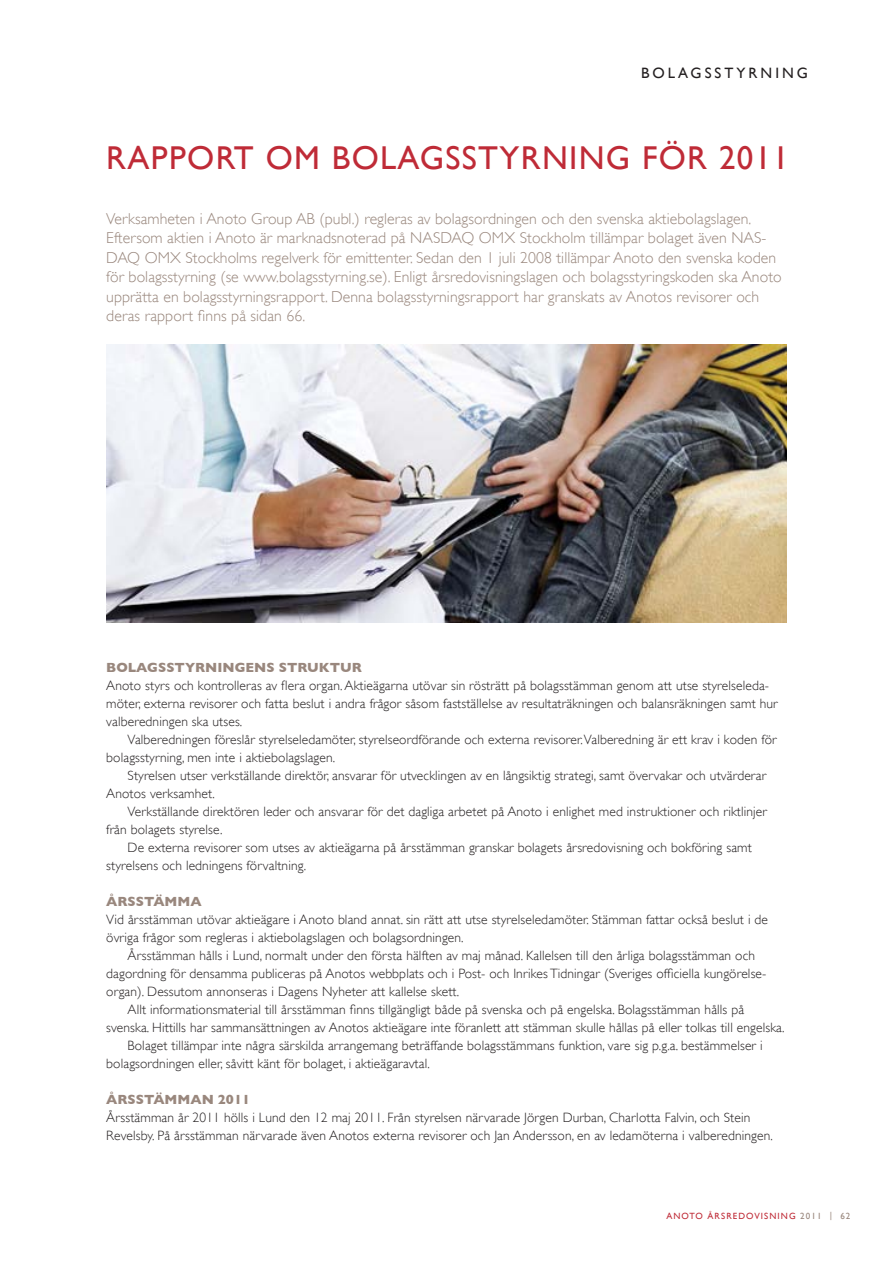
<style>
.page{position:relative;width:893px;height:1263px;background:#fff}
.page>*{position:absolute;margin:0;border:0;box-sizing:border-box;transform-origin:0 0}
._5_Rubrik{font:33px "Gill Sans";letter-spacing:.04em;color:#bf2b37}
._6_Ingress{font:300 15.75px/19.5px "Gill Sans";letter-spacing:.005em;color:#99877d}
.Sidrubrik{font:15px "Gill Sans";letter-spacing:.2em;color:#231f20}
._2_Brödtext{font:300 13.5px/18px "Gill Sans";letter-spacing:.01em;color:#231f20}
._3_Mellanrubrik{font:700 13.5px "Gill Sans";color:#99877d}
.Paginering{font:9px "Gill Sans";letter-spacing:.12em;color:#bf2b37}
.s1{color:#99877d}
</style>
<div class="page">
<img style="left:106px;top:344px;width:681px;height:279px">
<p class="Sidrubrik" style="left:641px;top:65px;width:168px">BOLAGSSTYRNING</p>
<p class="_5_Rubrik" style="left:106px;top:138px;width:684px">RAPPORT OM BOLAGSSTYRNING FÖR 2011</p>
<p class="_6_Ingress" style="left:106px;top:208px;width:677px">Verksamheten i Anoto Group AB (publ.) regleras av bolagsordningen och den svenska aktiebolagslagen.<br>Eftersom aktien i Anoto är marknadsnoterad på NASDAQ OMX Stockholm tillämpar bolaget även NAS-DAQ OMX Stockholms regelverk för emittenter. Sedan den 1 juli 2008 tillämpar Anoto den svenska koden för bolagsstyrning (se www.bolagsstyrning.se). Enligt årsredovisningslagen och bolagsstyringskoden ska Anoto upprätta en bolagsstyrningsrapport. Denna bolagsstyrningsrapport har granskats av Anotos revisorer och deras rapport finns på sidan 66.</p>
<p class="_3_Mellanrubrik" style="left:106px;top:659px;width:257px">BOLAGSSTYRNINGENS STRUKTUR</p>
<p class="_2_Brödtext" style="left:106px;top:676px;width:673px">Anoto styrs och kontrolleras av flera organ. Aktieägarna utövar sin rösträtt på bolagsstämman genom att utse styrelseleda&shy;möter, externa revisorer och fatta beslut i andra frågor såsom fastställelse av resultaträkningen och balansräkningen samt hur valberedningen ska utses.</p>
<p class="_2_Brödtext" style="left:106px;top:730px;width:672px;text-indent:21px">Valberedningen föreslår styrelseledamöter, styrelseordförande och externa revisorer. Valberedning är ett krav i koden för bolagsstyrning, men inte i aktiebolagslagen.</p>
<p class="_2_Brödtext" style="left:106px;top:766px;width:661px;text-indent:21px">Styrelsen utser verkställande direktör, ansvarar för utvecklingen av en långsiktig strategi, samt övervakar och utvärderar<br>Anotos verksamhet.</p>
<p class="_2_Brödtext" style="left:106px;top:802px;width:662px;text-indent:21px">Verkställande direktören leder och ansvarar för det dagliga arbetet på Anoto i enlighet med instruktioner och riktlinjer från bolagets styrelse.</p>
<p class="_2_Brödtext" style="left:106px;top:838px;width:647px;text-indent:21px">De externa revisorer som utses av aktieägarna på årsstämman granskar bolagets årsredovisning och bokföring samt styrelsens och ledningens förvaltning.</p>
<p class="_3_Mellanrubrik" style="left:106px;top:893px;width:97px">ÅRSSTÄMMA</p>
<p class="_2_Brödtext" style="left:106px;top:910px;width:663px">Vid årsstämman utövar aktieägare i Anoto bland annat. sin rätt att utse styrelseledamöter. Stämman fattar också beslut i de övriga frågor som regleras i aktiebolagslagen och bolagsordningen.</p>
<p class="_2_Brödtext" style="left:106px;top:946px;width:661px;text-indent:21px">Årsstämman hålls i Lund, normalt under den första hälften av maj månad. Kallelsen till den årliga bolagsstämman och dagordning för densamma publiceras på Anotos webbplats och i Post- och Inrikes Tidningar (Sveriges officiella kungörelse&shy;organ). Dessutom annonseras i Dagens Nyheter att kallelse skett.</p>
<p class="_2_Brödtext" style="left:106px;top:1000px;width:680px;text-indent:21px">Allt informationsmaterial till årsstämman finns tillgängligt både på svenska och på engelska. Bolagsstämman hålls på svenska. Hittills har sammansättningen av Anotos aktieägare inte föranlett att stämman skulle hållas på eller tolkas till engelska.</p>
<p class="_2_Brödtext" style="left:106px;top:1036px;width:658px;text-indent:21px">Bolaget tillämpar inte några särskilda arrangemang beträffande bolagsstämmans funktion, vare sig p.g.a. bestämmelser i bolagsordningen eller, såvitt känt för bolaget, i aktieägaravtal.</p>
<p class="_3_Mellanrubrik" style="left:106px;top:1091px;width:145px">ÅRSSTÄMMAN 2011</p>
<p class="_2_Brödtext" style="left:106px;top:1108px;width:668px">Årsstämman år 2011 hölls i Lund den 12 maj 2011. Från styrelsen närvarade Jörgen Durban, Charlotta Falvin, och Stein<br>Revelsby. På årsstämman närvarade även Anotos externa revisorer och Jan Andersson, en av ledamöterna i valberedningen.</p>
<p class="Paginering" style="left:666px;top:1211px;width:186px">ANOTO ÅRSREDOVISNING <span class="s1">2011 | 62</span></p>
</div>
